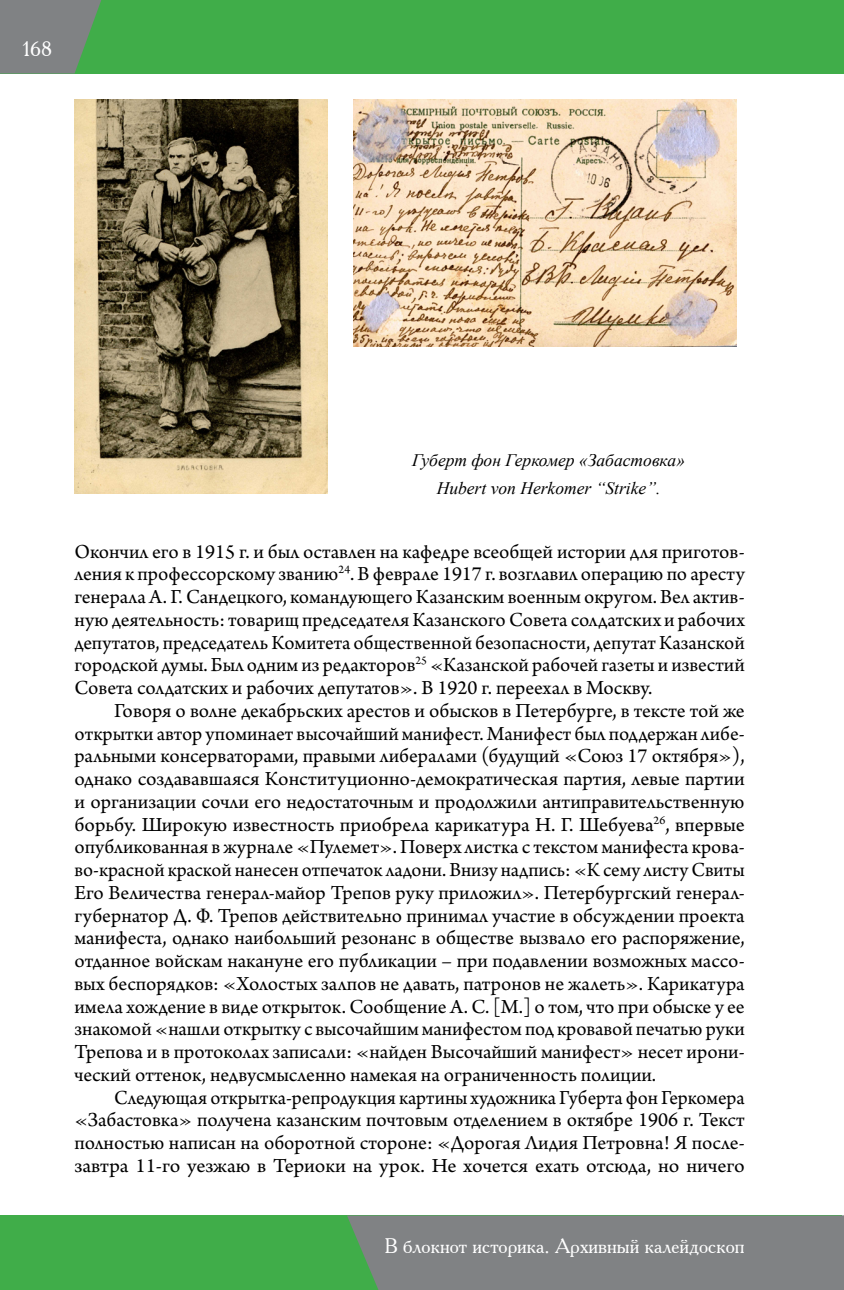
<style>
.page{position:relative;width:844px;height:1290px;background:#fff}
.page>*{position:absolute;margin:0;border:0;box-sizing:border-box;transform-origin:0 0}
.t1{font:21px/22.8px "Arno Pro";color:#000;text-align:justify}
.t2{font:21px "Academy ACTT";color:#fff}
.t3{font:italic 17.5px/27.5px "Times New Roman";color:#000;text-align:center}
</style>
<div class="page">
<div style="left:0;top:0;width:843px;height:74px;background:#40ad49"></div>
<svg style="left:0;top:0;width:101px;height:74px;background:#77877c"></svg>
<div style="left:0;top:1215px;width:841px;height:75px;background:#40ad49"></div>
<div style="left:347px;top:1215px;width:496px;height:75px;background:#808284"></div>
<img style="left:74px;top:99px;width:253px;height:395px">
<img style="left:353px;top:99px;width:383px;height:247px">
<p class="t2" style="left:22px;top:36px;width:31px">168</p>
<p class="t3" style="left:412px;top:446px;width:274px">Губерт фон Геркомер «Забастовка»<br>Hubert von Herkomer “Strike”.</p>
<p class="t1" style="left:74px;top:541px;width:671px">Окончил его в 1915 г. и был оставлен на кафедре всеобщей истории для приготов&shy;ления к профессорскому званию<sup>24</sup>. В феврале 1917 г. возглавил операцию по аресту генерала А. Г. Сандецкого, командующего Казанским военным округом. Вел актив&shy;ную деятельность: товарищ председателя Казанского Совета солдатских и рабочих депутатов, председатель Комитета общественной безопасности, депутат Казанской городской думы. Был одним из редакторов<sup>25</sup> «Казанской рабочей газеты и известий Совета солдатских и рабочих депутатов». В 1920 г. переехал в Москву.</p>
<p class="t1" style="left:74px;top:700px;width:671px;text-indent:40px">Говоря о волне декабрьских арестов и обысков в Петербурге, в тексте той же открытки автор упоминает высочайший манифест. Манифест был поддержан либе&shy;ральными консерваторами, правыми либералами (будущий «Союз 17 октября»), однако создававшаяся Конституционно-демократическая партия, левые партии и организации сочли его недостаточным и продолжили антиправительственную борьбу. Широкую известность приобрела карикатура Н. Г. Шебуева<sup>26</sup>, впервые опубликованная в журнале «Пулемет». Поверх листка с текстом манифеста крова&shy;во-красной краской нанесен отпечаток ладони. Внизу надпись: «К сему листу Свиты Его Величества генерал-майор Трепов руку приложил». Петербургский генерал&shy;губернатор Д. Ф. Трепов действительно принимал участие в обсуждении проекта манифеста, однако наибольший резонанс в обществе вызвало его распоряжение, отданное войскам накануне его публикации – при подавлении возможных массо&shy;вых беспорядков: «Холостых залпов не давать, патронов не жалеть». Карикатура имела хождение в виде открыток. Сообщение А. С. [М.] о том, что при обыске у ее знакомой «нашли открытку с высочайшим манифестом под кровавой печатью руки Трепова и в протоколах записали: «найден Высочайший манифест» несет ирони&shy;ческий оттенок, недвусмысленно намекая на ограниченность полиции.</p>
<p class="t1" style="left:74px;top:1087px;width:671px;text-indent:40px">Следующая открытка-репродукция картины художника Губерта фон Геркомера «Забастовка» получена казанским почтовым отделением в октябре 1906 г. Текст полностью написан на оборотной стороне: «Дорогая Лидия Петровна! Я после&shy;завтра 11-го уезжаю в Териоки на урок. Не хочется ехать отсюда, но ничего</p>
<p class="t2" style="left:384px;top:1233px;width:362px">В блокнот историка. Архивный калейдоскоп</p>
</div>
